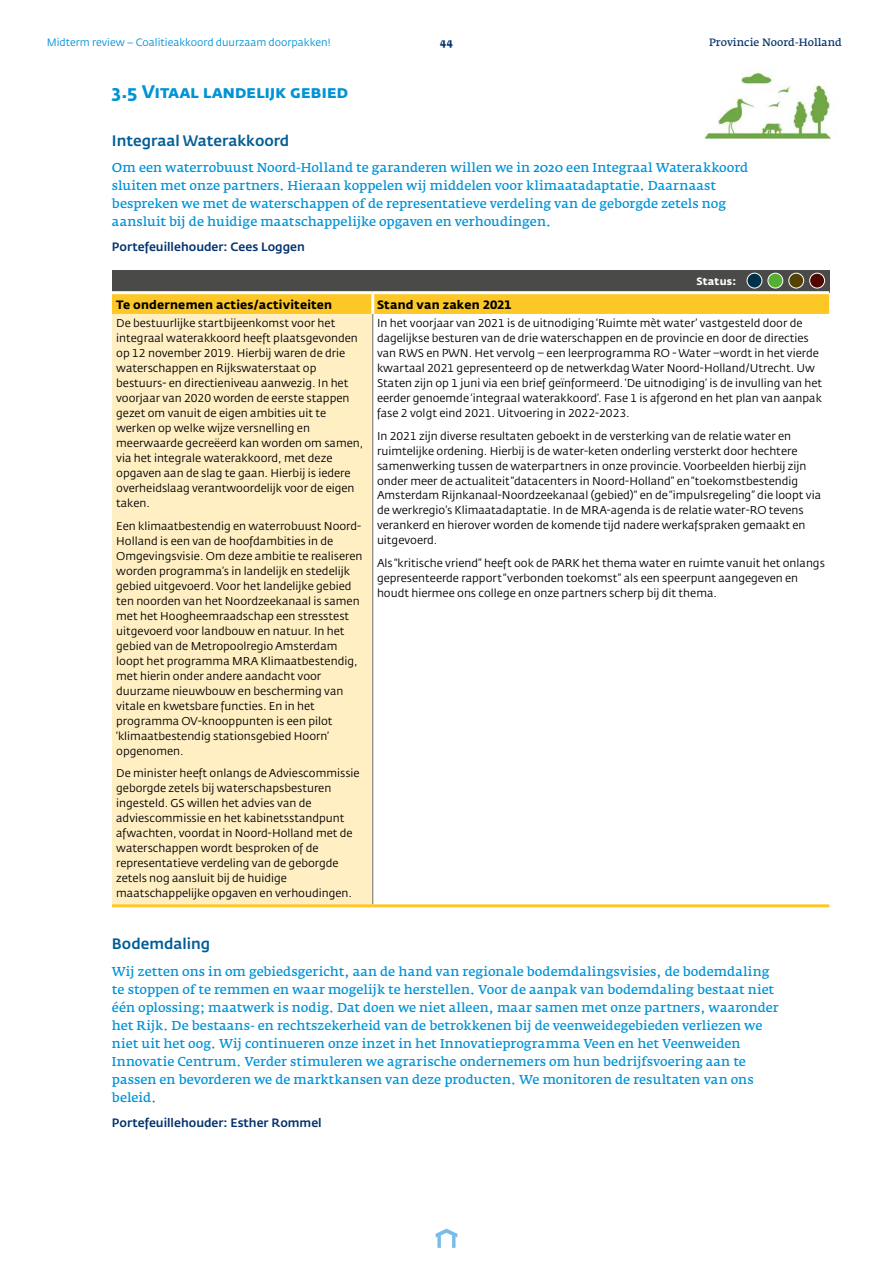
<style>
.page{position:relative;width:893px;height:1263px;background:#fff}
.page>*{position:absolute;margin:0;border:0;box-sizing:border-box;transform-origin:0 0}
.t1{font:700 18px "Fedra Sans Std";letter-spacing:-.015em;color:#0093d6}
.t2{font:500 15px "Fedra Sans Std";color:#005d98}
.t3{font:600 12.75px/18px "Fedra Serif A Std";color:#0093d6}
.t4{font:500 12px "Fedra Sans Std";color:#03326c}
.t5{font:700 12px "Fedra Sans Std";letter-spacing:.015em;color:#000}
.t6{font:11.25px/15px "Fedra Sans Std";color:#000}
.t7{font:10.5px "Fedra Sans Std";color:#0093d6}
.t8{font:600 10.5px "Fedra Serif A Std";color:#03326c}
.t9{font:700 10.5px "Fedra Sans Std";color:#fff}
.t10{font:700 10.5px "Fedra Serif A Std";color:#03326c}
</style>
<div class="page">
<svg style="left:436px;top:1228px;width:21px;height:20px"></svg>
<div style="left:112px;top:270px;width:717px;height:23px;background:#4a4a49"></div>
<svg style="left:112px;top:294px;width:717px;height:20px;background:#fdc727"></svg>
<div style="left:112px;top:314px;width:261px;height:592px;background:#ffefc3"></div>
<hr style="left:371px;top:294px;width:3px;height:20px;background:#fff">
<hr style="left:112px;top:291px;width:261px;height:3px;background:#fff">
<hr style="left:373px;top:291px;width:456px;height:3px;background:#fff">
<hr style="left:372px;top:314px;width:1px;height:590px;background:#706f6f">
<hr style="left:112px;top:904px;width:261px;height:3px;background:#fdc725">
<hr style="left:373px;top:904px;width:456px;height:3px;background:#fdc725">
<div style="left:747px;top:273px;width:15px;height:15px;background:#003149;border-radius:50%"></div>
<div style="left:747px;top:273px;width:15px;height:15px;border:1px solid #fff;border-radius:50%"></div>
<div style="left:768px;top:273px;width:15px;height:15px;background:#56af31;border-radius:50%"></div>
<div style="left:767px;top:273px;width:16px;height:15px;border:1px solid #fff;border-radius:50%"></div>
<div style="left:789px;top:273px;width:15px;height:15px;background:#544103;border-radius:50%"></div>
<div style="left:788px;top:273px;width:16px;height:15px;border:1px solid #fff;border-radius:50%"></div>
<div style="left:810px;top:273px;width:15px;height:15px;background:#500700;border-radius:50%"></div>
<div style="left:809px;top:273px;width:16px;height:15px;border:1px solid #fff;border-radius:50%"></div>
<img style="left:704px;top:72px;width:128px;height:68px">
<p class="t7" style="left:47px;top:36px;width:285px">Midterm review – Coalitieakkoord duurzaam doorpakken!</p>
<p class="t10" style="left:440px;top:36px;width:14px">44</p>
<p class="t8" style="left:709px;top:36px;width:134px">Provincie Noord-Holland</p>
<h1 class="t1" style="left:112px;top:80px;width:238px">3.5 Vitaal landelijk gebied</h1>
<h2 class="t2" style="left:112px;top:131px;width:179px">Integraal Waterakkoord</h2>
<p class="t3" style="left:112px;top:159px;width:638px">Om een waterrobuust Noord-Holland te garanderen willen we in 2020 een Integraal Waterakkoord sluiten met onze partners. Hieraan koppelen wij middelen voor klimaatadaptatie. Daarnaast bespreken we met de waterschappen of de representatieve verdeling van de geborgde zetels nog aansluit bij de huidige maatschappelijke opgaven en verhoudingen.</p>
<p class="t4" style="left:112px;top:239px;width:194px">Portefeuillehouder: Cees Loggen</p>
<p class="t9" style="left:696px;top:275px;width:41px">Status:</p>
<p class="t5" style="left:116px;top:297px;width:218px">Te ondernemen acties/activiteiten</p>
<p class="t5" style="left:377px;top:297px;width:136px">Stand van zaken 2021</p>
<p class="t6" style="left:116px;top:316px;width:249px">De bestuurlijke startbijeenkomst voor het integraal waterakkoord heeft plaatsgevonden op 12 november 2019. Hierbij waren de drie waterschappen en Rijkswaterstaat op bestuurs- en directieniveau aanwezig. In het voorjaar van 2020 worden de eerste stappen gezet om vanuit de eigen ambities uit te werken op welke wijze versnelling en meerwaarde gecreëerd kan worden om samen, via het integrale waterakkoord, met deze opgaven aan de slag te gaan. Hierbij is iedere overheidslaag verantwoordelijk voor de eigen taken.</p>
<p class="t6" style="left:116px;top:518px;width:248px">Een klimaatbestendig en waterrobuust Noord-Holland is een van de hoofdambities in de Omgevingsvisie. Om deze ambitie te realiseren worden programma’s in landelijk en stedelijk gebied uitgevoerd. Voor het landelijke gebied ten noorden van het Noordzeekanaal is samen met het Hoogheemraadschap een stresstest uitgevoerd voor landbouw en natuur. In het gebied van de Metropoolregio Amsterdam loopt het programma MRA Klimaatbestendig, met hierin onder andere aandacht voor duurzame nieuwbouw en bescherming van vitale en kwetsbare functies. En in het programma OV-knooppunten is een pilot ‘klimaatbestendig stationsgebied Hoorn’ opgenomen.</p>
<p class="t6" style="left:116px;top:766px;width:245px">De minister heeft onlangs de Adviescommissie geborgde zetels bij waterschapsbesturen ingesteld. GS willen het advies van de adviescommissie en het kabinetsstandpunt afwachten, voordat in Noord-Holland met de waterschappen wordt besproken of de representatieve verdeling van de geborgde zetels nog aansluit bij de huidige maatschappelijke opgaven en verhoudingen.</p>
<p class="t6" style="left:377px;top:316px;width:447px">In het voorjaar van 2021 is de uitnodiging ‘Ruimte mèt water’ vastgesteld door de dagelijkse besturen van de drie waterschappen en de provincie en door de directies van RWS en PWN. Het vervolg – een leerprogramma RO - Water –wordt in het vierde kwartaal 2021 gepresenteerd op de netwerkdag Water Noord-Holland/Utrecht. Uw Staten zijn op 1 juni via een brief geïnformeerd. ‘De uitnodiging’ is de invulling van het eerder genoemde ‘integraal waterakkoord’. Fase 1 is afgerond en het plan van aanpak fase 2 volgt eind 2021. Uitvoering in 2022-2023.</p>
<p class="t6" style="left:377px;top:428px;width:446px">In 2021 zijn diverse resultaten geboekt in de versterking van de relatie water en ruimtelijke ordening. Hierbij is de water-keten onderling versterkt door hechtere samenwerking tussen de waterpartners in onze provincie. Voorbeelden hierbij zijn onder meer de actualiteit “datacenters in Noord-Holland” en “toekomstbestendig Amsterdam Rijnkanaal-Noordzeekanaal (gebied)” en de “impulsregeling” die loopt via de werkregio’s Klimaatadaptatie. In de MRA-agenda is de relatie water-RO tevens verankerd en hierover worden de komende tijd nadere werkafspraken gemaakt en uitgevoerd.</p>
<p class="t6" style="left:377px;top:556px;width:449px">Als “kritische vriend” heeft ook de PARK het thema water en ruimte vanuit het onlangs gepresenteerde rapport “verbonden toekomst” als een speerpunt aangegeven en houdt hiermee ons college en onze partners scherp bij dit thema.</p>
<h2 class="t2" style="left:112px;top:935px;width:100px">Bodemdaling</h2>
<p class="t3" style="left:112px;top:962px;width:668px">Wij zetten ons in om gebiedsgericht, aan de hand van regionale bodemdalingsvisies, de bodemdaling te stoppen of te remmen en waar mogelijk te herstellen. Voor de aanpak van bodemdaling bestaat niet één oplossing; maatwerk is nodig. Dat doen we niet alleen, maar samen met onze partners, waaronder het Rijk. De bestaans- en rechtszekerheid van de betrokkenen bij de veenweidegebieden verliezen we niet uit het oog. Wij continueren onze inzet in het Innovatieprogramma Veen en het Veenweiden Innovatie Centrum. Verder stimuleren we agrarische ondernemers om hun bedrijfsvoering aan te passen en bevorderen we de marktkansen van deze producten. We monitoren de resultaten van ons beleid.</p>
<p class="t4" style="left:112px;top:1115px;width:211px">Portefeuillehouder: Esther Rommel</p>
</div>
